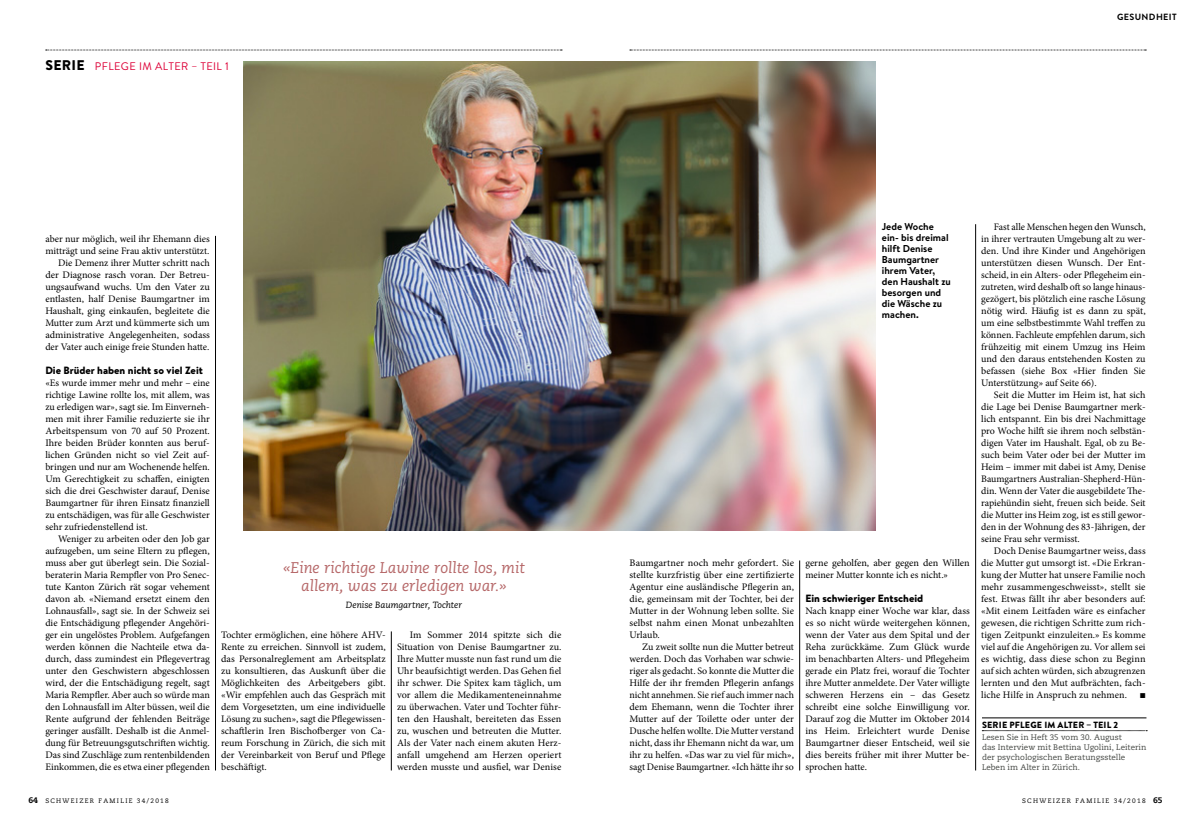
<style>
.page{position:relative;width:1191px;height:823px;background:#fff}
.page>*{position:absolute;margin:0;border:0;box-sizing:border-box;transform-origin:0 0}
.QUOTE_Caeci_15_5pt_x{font:italic 15.5px/17.5px "Caecilia";color:#b66869;text-align:center}
.RUBRIKTITEL_gross_Br{font:900 14px "Brandon Grotesque";letter-spacing:.02em;color:#000}
._230_Zwischentitel_B{font:11px "Brandon Text";letter-spacing:.04em;color:#dd0037}
._230_Zwischentitel_B-2{font:900 10.5px "Brandon Text";color:#000}
._220_GS3sp_mEinz_x08{font:10px/12px "Minion Pro";color:#000;text-align:justify}
._220_GS3sp_oEinz_x08{font:10px/12px "Minion Pro";color:#000;text-align:justify}
._300_Legende_10pt_x1{font:700 10px/11px "Brandon Text";color:#000}
._220_GS3sp_mEinz_x08-2{font:italic 9px "Caecilia";color:#000}
.HINWEIS_Brd_Titel_x1{font:900 9px "Brandon Grotesque";letter-spacing:.02em;color:#000}
.RUBRIKTITEL_klein_Br{font:700 9px "Brandon Grotesque";letter-spacing:.04em;color:#000}
.HINWEIS_Caeci_Text_x{font:8px/10px "Caecilia";color:#444743}
._900_Schlusspunkt{font:7px "Zapf Dingbats Std";color:#000}
.t1{font:6.5px "Caecilia";letter-spacing:.2em;color:#000}
.s1{font-weight:800;font-size:8px}
</style>
<div class="page">
<img style="left:244px;top:62px;width:631px;height:468px">
<hr style="left:215px;top:236px;width:1px;height:534px;background:#000">
<hr style="left:975px;top:224px;width:1px;height:546px;background:#000">
<hr style="left:391px;top:631px;width:1px;height:139px;background:#000">
<hr style="left:799px;top:560px;width:1px;height:210px;background:#000">
<hr style="left:982px;top:717px;width:164px;height:1px;background:#000">
<svg style="left:982px;top:730px;width:165px;height:1px"></svg>
<svg style="left:630px;top:50px;width:516px;height:1px"></svg>
<svg style="left:46px;top:50px;width:516px;height:1px"></svg>
<p class="RUBRIKTITEL_gross_Br" style="left:45px;top:55px;width:41px">SERIE</p>
<p class="_230_Zwischentitel_B" style="left:95px;top:59px;width:136px">PFLEGE IM ALTER – TEIL 1</p>
<p class="_220_GS3sp_mEinz_x08" style="left:45px;top:232px;width:166px">aber nur möglich, weil ihr Ehemann dies mitträgt und seine Frau aktiv unterstützt.</p>
<p class="_220_GS3sp_mEinz_x08" style="left:45px;top:256px;width:166px;text-indent:13px">Die Demenz ihrer Mutter schritt nach der Diagnose rasch voran. Der Betreu&shy;ungsaufwand wuchs. Um den Vater zu entlasten, half Denise Baumgartner im Haushalt, ging einkaufen, begleitete die Mutter zum Arzt und kümmerte sich um administrative Angelegenheiten, sodass der Vater auch einige freie Stunden hatte.</p>
<p class="_230_Zwischentitel_B-2" style="left:45px;top:363px;width:159px">Die Brüder haben nicht so viel Zeit</p>
<p class="_220_GS3sp_oEinz_x08" style="left:45px;top:376px;width:166px">«Es wurde immer mehr und mehr – eine richtige Lawine rollte los, mit allem, was zu erledigen war», sagt sie. Im Einverneh&shy;men mit ihrer Familie reduzierte sie ihr Arbeitspensum von 70 auf 50 Prozent.<br>Ihre beiden Brüder konnten aus beruf&shy;lichen Gründen nicht so viel Zeit auf&shy;bringen und nur am Wochenende helfen.<br>Um Gerechtigkeit zu schaffen, einigten sich die drei Geschwister darauf, Denise Baumgartner für ihren Einsatz finanziell zu entschädigen, was für alle Geschwister sehr zufriedenstellend ist.</p>
<p class="_220_GS3sp_mEinz_x08" style="left:45px;top:532px;width:166px;text-indent:13px">Weniger zu arbeiten oder den Job gar aufzugeben, um seine Eltern zu pflegen, muss aber gut überlegt sein. Die Sozial&shy;beraterin Maria Rempfler von Pro Senec&shy;tute Kanton Zürich rät sogar vehement davon ab. «Niemand ersetzt einem den Lohnausfall», sagt sie. In der Schweiz sei die Entschädigung pflegender Angehöri&shy;ger ein ungelöstes Problem. Aufgefangen werden können die Nachteile etwa da&shy;durch, dass zumindest ein Pflegevertrag unter den Geschwistern abgeschlossen wird, der die Entschädigung regelt, sagt Maria Rempfler. Aber auch so würde man den Lohnausfall im Alter büssen, weil die Rente aufgrund der fehlenden Beiträge geringer ausfällt. Deshalb ist die Anmel&shy;dung für Betreuungsgutschriften wichtig.<br>Das sind Zuschläge zum rentenbildenden Einkommen, die es etwa einer pflegenden</p>
<p class="QUOTE_Caeci_15_5pt_x" style="left:283px;top:559px;width:243px">«Eine richtige Lawine rollte los, mit allem, was zu erledigen war.»</p>
<p class="_220_GS3sp_mEinz_x08-2" style="left:346px;top:599px;width:117px">Denise Baumgartner, Tochter</p>
<p class="_220_GS3sp_mEinz_x08" style="left:221px;top:628px;width:166px">Tochter ermöglichen, eine höhere AHV-Rente zu erreichen. Sinnvoll ist zudem, das Personalreglement am Arbeitsplatz zu konsultieren, das Auskunft über die Möglichkeiten des Arbeitgebers gibt. «Wir empfehlen auch das Gespräch mit dem Vorgesetzten, um eine individuelle Lösung zu suchen», sagt die Pflegewissen&shy;schaftlerin Iren Bischofberger von Ca&shy;reum Forschung in Zürich, die sich mit der Vereinbarkeit von Beruf und Pflege beschäftigt.</p>
<p class="_220_GS3sp_mEinz_x08" style="left:397px;top:628px;width:166px;text-indent:13px">Im Sommer 2014 spitzte sich die Situation von Denise Baumgartner zu.<br>Ihre Mutter musste nun fast rund um die Uhr beaufsichtigt werden. Das Gehen fiel ihr schwer. Die Spitex kam täglich, um vor allem die Medikamenteneinnahme zu überwachen. Vater und Tochter führ&shy;ten den Haushalt, bereiteten das Essen zu, wuschen und betreuten die Mutter.<br>Als der Vater nach einem akuten Herz&shy;anfall umgehend am Herzen operiert werden musste und ausfiel, war Denise</p>
<p class="RUBRIKTITEL_klein_Br" style="left:1117px;top:11px;width:61px">GESUNDHEIT</p>
<p class="_220_GS3sp_mEinz_x08" style="left:629px;top:556px;width:166px">Baumgartner noch mehr gefordert. Sie stellte kurzfristig über eine zertifizierte Agentur eine ausländische Pflegerin an, die, gemeinsam mit der Tochter, bei der Mutter in der Wohnung leben sollte. Sie selbst nahm einen Monat unbezahlten Urlaub.</p>
<p class="_220_GS3sp_mEinz_x08" style="left:629px;top:640px;width:166px;text-indent:13px">Zu zweit sollte nun die Mutter betreut werden. Doch das Vorhaben war schwie&shy;riger als gedacht. So konnte die Mutter die Hilfe der ihr fremden Pflegerin anfangs nicht annehmen. Sie rief auch immer nach dem Ehemann, wenn die Tochter ihrer Mutter auf der Toilette oder unter der Dusche helfen wollte. Die Mutter verstand nicht, dass ihr Ehemann nicht da war, um ihr zu helfen. «Das war zu viel für mich», sagt Denise Baumgartner. «Ich hätte ihr so</p>
<p class="_300_Legende_10pt_x1" style="left:882px;top:220px;width:70px">Jede Woche ein- bis dreimal hilft Denise<br>Baumgartner ihrem Vater, den Haushalt zu besorgen und die Wäsche zu machen.</p>
<p class="_220_GS3sp_mEinz_x08" style="left:805px;top:556px;width:166px">gerne geholfen, aber gegen den Willen meiner Mutter konnte ich es nicht.»</p>
<p class="_230_Zwischentitel_B-2" style="left:805px;top:591px;width:119px">Ein schwieriger Entscheid</p>
<p class="_220_GS3sp_oEinz_x08" style="left:805px;top:604px;width:166px">Nach knapp einer Woche war klar, dass es so nicht würde weitergehen können, wenn der Vater aus dem Spital und der Reha zurückkäme. Zum Glück wurde im benachbarten Alters- und Pflegeheim gerade ein Platz frei, worauf die Tochter ihre Mutter anmeldete. Der Vater willigte schweren Herzens ein – das Gesetz schreibt eine solche Einwilligung vor.<br>Darauf zog die Mutter im Oktober 2014 ins Heim. Erleichtert wurde Denise Baumgartner dieser Entscheid, weil sie dies bereits früher mit ihrer Mutter be&shy;sprochen hatte.</p>
<p class="_220_GS3sp_mEinz_x08" style="left:981px;top:220px;width:166px;text-indent:13px">Fast alle Menschen hegen den Wunsch, in ihrer vertrauten Umgebung alt zu wer&shy;den. Und ihre Kinder und Angehörigen unterstützen diesen Wunsch. Der Ent&shy;scheid, in ein Alters- oder Pflegeheim ein&shy;zutreten, wird deshalb oft so lange hinaus&shy;gezögert, bis plötzlich eine rasche Lösung nötig wird. Häufig ist es dann zu spät, um eine selbstbestimmte Wahl treffen zu können. Fachleute empfehlen darum, sich frühzeitig mit einem Umzug ins Heim und den daraus entstehenden Kosten zu befassen (siehe Box «Hier finden Sie Unterstützung» auf Seite 66).</p>
<p class="_220_GS3sp_mEinz_x08" style="left:981px;top:388px;width:166px;text-indent:13px">Seit die Mutter im Heim ist, hat sich die Lage bei Denise Baumgartner merk&shy;lich entspannt. Ein bis drei Nachmittage pro Woche hilft sie ihrem noch selbstän&shy;digen Vater im Haushalt. Egal, ob zu Be&shy;such beim Vater oder bei der Mutter im Heim – immer mit dabei ist Amy, Denise Baumgartners Australian-Shepherd-Hün&shy;din. Wenn der Vater die ausgebildete The&shy;rapiehündin sieht, freuen sich beide. Seit die Mutter ins Heim zog, ist es still gewor&shy;den in der Wohnung des 83-Jährigen, der seine Frau sehr vermisst.</p>
<p class="_220_GS3sp_mEinz_x08" style="left:981px;top:544px;width:166px;text-indent:13px">Doch Denise Baumgartner weiss, dass die Mutter gut umsorgt ist. «Die Erkran&shy;kung der Mutter hat unsere Familie noch mehr zusammengeschweisst», stellt sie fest. Etwas fällt ihr aber besonders auf: «Mit einem Leitfaden wäre es einfacher gewesen, die richtigen Schritte zum rich&shy;tigen Zeitpunkt einzuleiten.» Es komme viel auf die Angehörigen zu. Vor allem sei es wichtig, dass diese schon zu Beginn auf sich achten würden, sich abzugrenzen lernten und den Mut aufbrächten, fach&shy;liche Hilfe in Anspruch zu nehmen.</p>
<p class="_900_Schlusspunkt" style="left:1140px;top:692px;width:7px">■</p>
<p class="HINWEIS_Brd_Titel_x1" style="left:982px;top:717px;width:137px">SERIE PFLEGE IM ALTER – TEIL 2</p>
<p class="HINWEIS_Caeci_Text_x" style="left:982px;top:732px;width:166px">Lesen Sie in Heft 35 vom 30. August<br>das Interview mit Bettina Ugolini, Leiterin der psychologischen Beratungsstelle Leben im Alter in Zürich.</p>
<p class="t1" style="left:28px;top:796px;width:142px"><span class="s1">64</span> SCHWEIZER FAMILIE 34/2018</p>
<p class="t1" style="left:1022px;top:796px;width:142px">SCHWEIZER FAMILIE 34/2018 <span class="s1">65</span></p>
</div>
